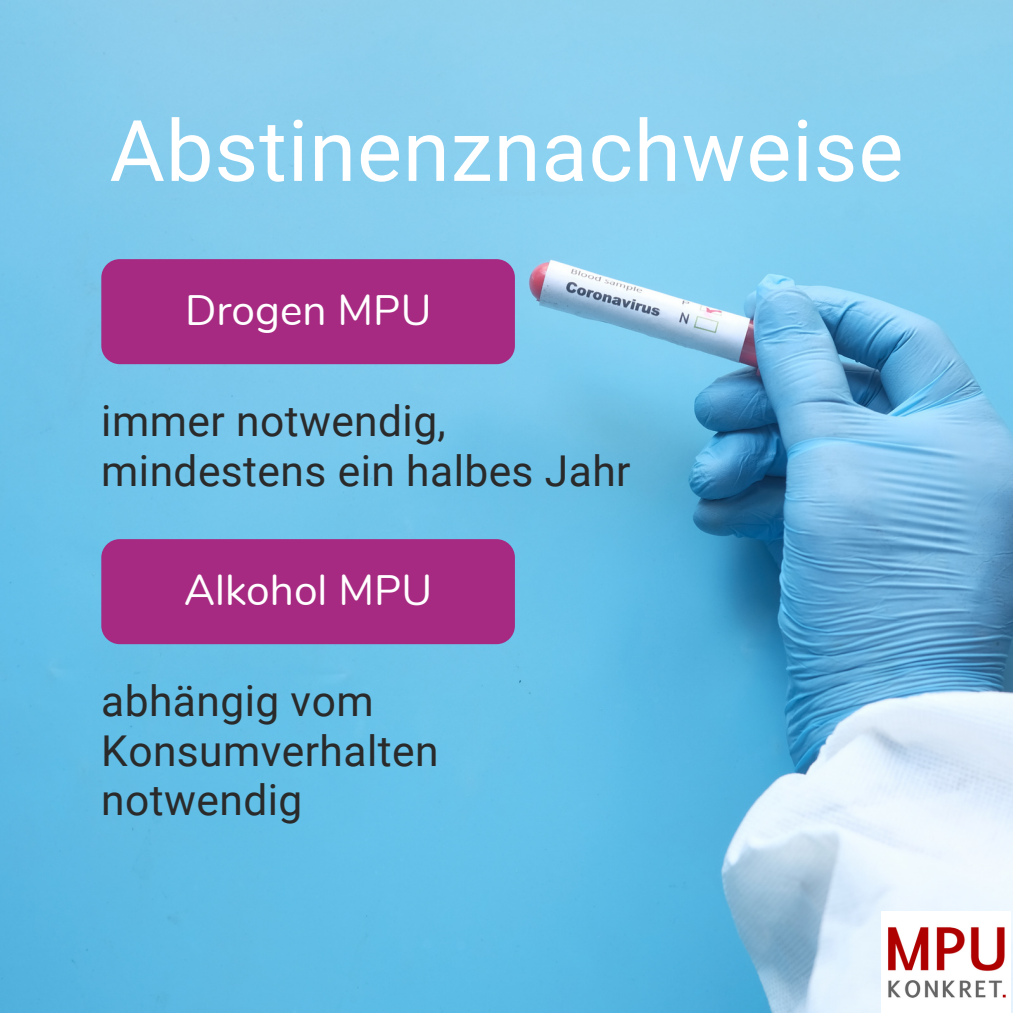
<style>
.page{position:relative;width:1013px;height:1013px;background:#fff}
.page>*{position:absolute;margin:0;border:0;box-sizing:border-box;transform-origin:0 0}
.t1{font:85px "Roboto";letter-spacing:.01em;color:#fff}
.t2{font:42.5px/49.8px "Roboto";letter-spacing:.01em;color:#2a2a2a}
.t3{font:42.5px "Nunito";color:#fff}
</style>
<div class="page">
<img style="left:0;top:0;width:1012px;height:1012px">
<div style="left:101px;top:259px;width:414px;height:105px;background:#a62a81;border-radius:18px"></div>
<img style="left:881px;top:911px;width:129px;height:101px">
<div style="left:101px;top:539px;width:414px;height:105px;background:#a62a81;border-radius:18px"></div>
<h1 class="t1" style="left:109px;top:102px;width:795px">Abstinenznachweise</h1>
<p class="t3" style="left:185px;top:282px;width:248px">Drogen MPU</p>
<p class="t2" style="left:101px;top:397px;width:531px">immer notwendig, mindestens ein halbes Jahr</p>
<p class="t3" style="left:184px;top:562px;width:250px">Alkohol MPU</p>
<p class="t2" style="left:101px;top:676px;width:338px">abhängig vom<br>Konsumverhalten notwendig</p>
</div>
